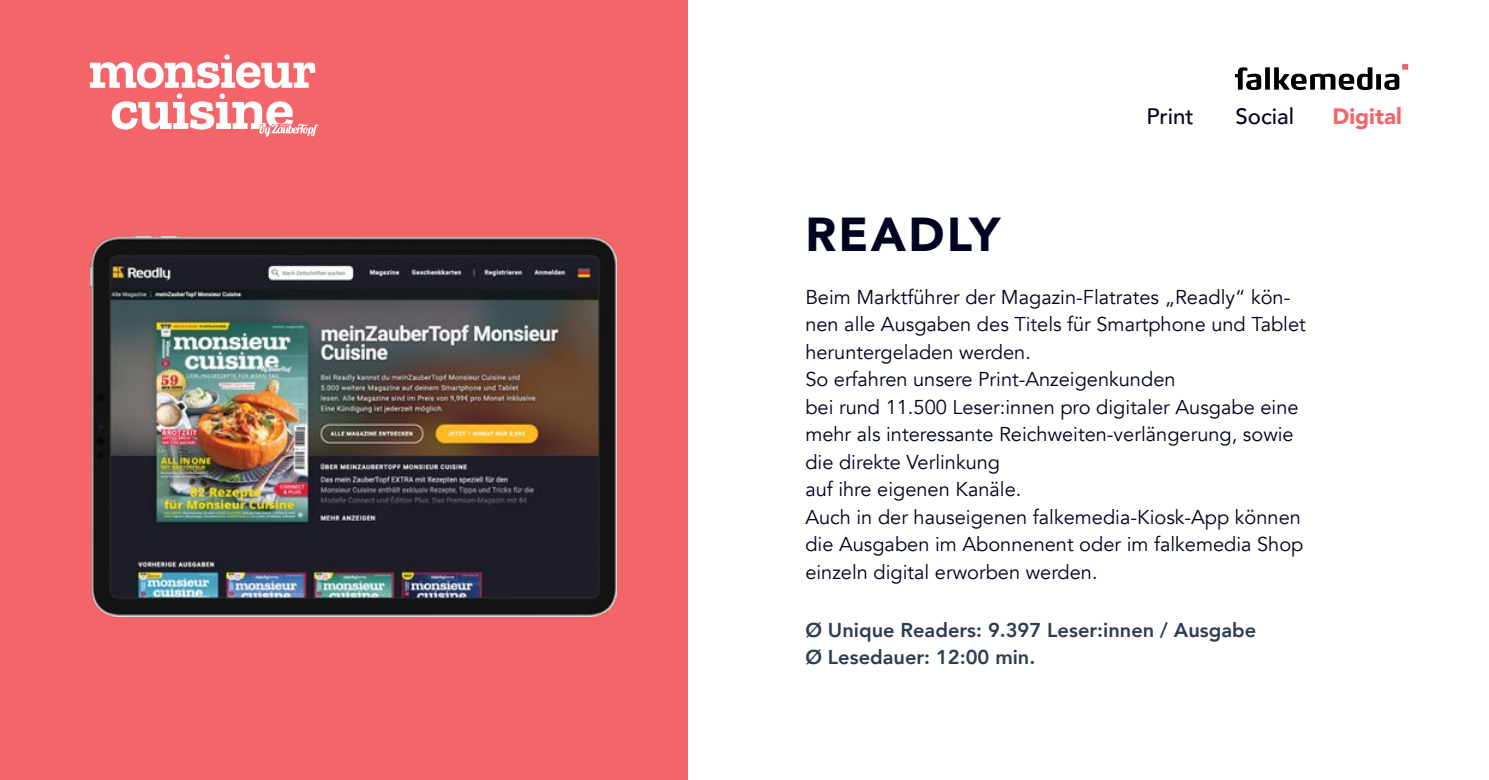
<style>
.page{position:relative;width:1489px;height:780px;background:#fff}
.page>*{position:absolute;margin:0;border:0;box-sizing:border-box;transform-origin:0 0}
.t1{font:900 47.5px "Avenir";letter-spacing:.05em;color:#000321}
.t2{font:500 22.25px "Avenir";color:#000321}
.t3{font:900 22.25px "Avenir";color:#f46569}
.t4{font:20px/27.5px "Avenir";color:#000321}
.t5{font:800 20px/27.5px "Avenir";color:#2d3c52}
</style>
<div class="page">
<div style="left:0;top:0;width:688px;height:780px;background:#f46569"></div>
<img style="left:90px;top:236px;width:527px;height:380px">
<svg style="left:1235px;top:67px;width:164px;height:23px"></svg>
<svg style="left:1401px;top:64px;width:7px;height:6px"></svg>
<svg style="left:90px;top:54px;width:228px;height:82px"></svg>
<p class="t2" style="left:1146px;top:97px;width:49px">Print</p>
<p class="t2" style="left:1235px;top:97px;width:60px">Social</p>
<p class="t3" style="left:1332px;top:98px;width:71px">Digital</p>
<h1 class="t1" style="left:805px;top:194px;width:196px">READLY</h1>
<p class="t4" style="left:805px;top:283px;width:502px">Beim Marktführer der Magazin-Flatrates „Readly“ kön&shy;nen alle Ausgaben des Titels für Smartphone und Tablet heruntergeladen werden.<br>So erfahren unsere Print-Anzeigenkunden<br>bei rund 11.500 Leser:innen pro digitaler Ausgabe eine mehr als interessante Reichweiten-verlängerung, sowie die direkte Verlinkung<br>auf ihre eigenen Kanäle.<br>Auch in der hauseigenen falkemedia-Kiosk-App können die Ausgaben im Abonnenent oder im falkemedia Shop einzeln digital erworben werden.</p>
<p class="t5" style="left:805px;top:616px;width:452px">Ø Unique Readers: 9.397 Leser:innen / Ausgabe<br>Ø Lesedauer: 12:00 min.</p>
</div>
